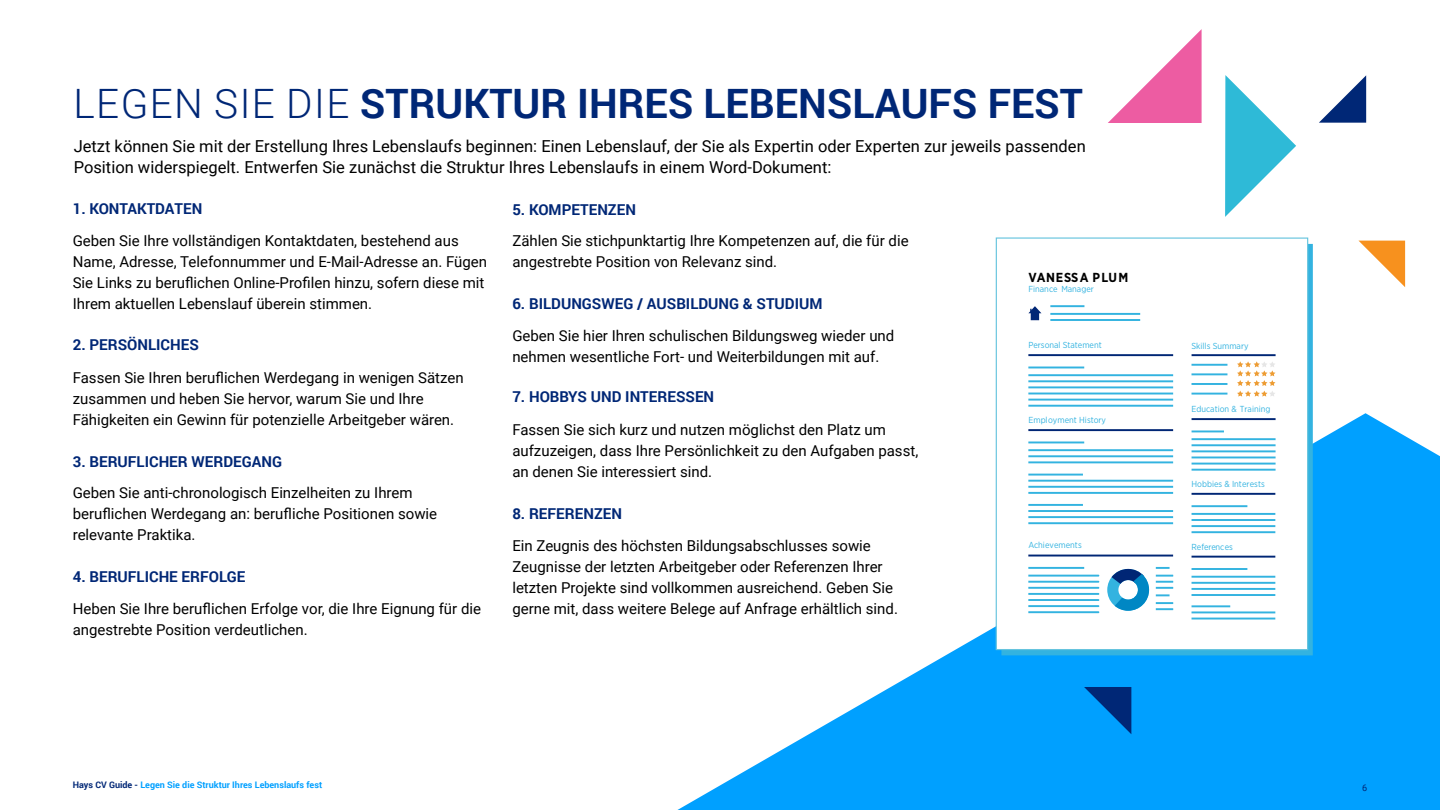
<style>
.page{position:relative;width:1440px;height:810px;background:#fff}
.page>*{position:absolute;margin:0;border:0;box-sizing:border-box;transform-origin:0 0}
.t1{font:700 40.5px "Roboto";color:#002776}
.t2{font:16.5px/21px "Roboto";color:#000}
.Body{font:15px/21px "Roboto";color:#000}
.t3{font:700 15px "Roboto";color:#002776}
.t4{font:700 13.05px "Gotham Narrow";letter-spacing:.06em;color:#000}
.t5{font:9.07px "Roboto";color:#002776}
.t6{font:700 9px "Roboto";color:#00a0ff}
.t7{font:8.7px "Gotham Narrow";color:#33b3e0}
.s1{font-weight:300}
.s2{color:#002776}
</style>
<div class="page">
<svg style="left:677px;top:413px;width:763px;height:397px;fill:#00a0ff"></svg>
<svg style="left:1319px;top:75px;width:47px;height:48px"></svg>
<svg style="left:1108px;top:29px;width:94px;height:94px"></svg>
<svg style="left:1359px;top:241px;width:46px;height:46px"></svg>
<svg style="left:1225px;top:75px;width:71px;height:142px"></svg>
<svg style="left:1084px;top:687px;width:47px;height:47px;background:#0063ba"></svg>
<div style="left:1001px;top:244px;width:312px;height:411px;background:#33b3e0"></div>
<div style="left:996px;top:238px;width:312px;height:412px;background:#fff"></div>
<div style="left:996px;top:237px;width:312px;height:413px;border:1px solid #66c4de"></div>
<hr style="left:1050px;top:305px;width:34px;height:2px;background:#33b3e0">
<hr style="left:1050px;top:313px;width:90px;height:2px;background:#33b3e0">
<hr style="left:1050px;top:319px;width:90px;height:2px;background:#33b3e0">
<hr style="left:1028px;top:367px;width:56px;height:1px;background:#33b3e0">
<hr style="left:1028px;top:374px;width:145px;height:2px;background:#33b3e0">
<hr style="left:1028px;top:380px;width:145px;height:2px;background:#33b3e0">
<hr style="left:1028px;top:386px;width:145px;height:2px;background:#33b3e0">
<hr style="left:1028px;top:393px;width:145px;height:1px;background:#33b3e0">
<hr style="left:1028px;top:399px;width:145px;height:2px;background:#33b3e0">
<hr style="left:1028px;top:405px;width:145px;height:2px;background:#33b3e0">
<hr style="left:1028px;top:354px;width:145px;height:2px;background:#002675">
<hr style="left:1028px;top:567px;width:56px;height:2px;background:#33b3e0">
<svg style="left:1028px;top:575px;width:71px;height:38px"></svg>
<svg style="left:1156px;top:567px;width:14px;height:2px"></svg>
<svg style="left:1156px;top:575px;width:17px;height:21px"></svg>
<svg style="left:1156px;top:602px;width:17px;height:8px"></svg>
<hr style="left:1028px;top:555px;width:145px;height:2px;background:#002675">
<hr style="left:1028px;top:442px;width:56px;height:1px;background:#33b3e0">
<hr style="left:1028px;top:449px;width:145px;height:2px;background:#33b3e0">
<hr style="left:1028px;top:455px;width:145px;height:2px;background:#33b3e0">
<hr style="left:1028px;top:461px;width:145px;height:2px;background:#33b3e0">
<hr style="left:1028px;top:474px;width:55px;height:2px;background:#33b3e0">
<hr style="left:1028px;top:480px;width:145px;height:2px;background:#33b3e0">
<hr style="left:1028px;top:486px;width:145px;height:2px;background:#33b3e0">
<hr style="left:1028px;top:492px;width:145px;height:2px;background:#33b3e0">
<hr style="left:1028px;top:504px;width:55px;height:2px;background:#33b3e0">
<hr style="left:1028px;top:510px;width:145px;height:2px;background:#33b3e0">
<hr style="left:1028px;top:516px;width:145px;height:2px;background:#33b3e0">
<hr style="left:1028px;top:522px;width:145px;height:2px;background:#33b3e0">
<hr style="left:1028px;top:429px;width:145px;height:2px;background:#002675">
<hr style="left:1192px;top:505px;width:55px;height:2px;background:#33b3e0">
<hr style="left:1192px;top:513px;width:83px;height:2px;background:#33b3e0">
<hr style="left:1192px;top:519px;width:83px;height:2px;background:#33b3e0">
<hr style="left:1192px;top:525px;width:83px;height:2px;background:#33b3e0">
<hr style="left:1192px;top:531px;width:83px;height:2px;background:#33b3e0">
<hr style="left:1192px;top:493px;width:83px;height:2px;background:#002675">
<hr style="left:1192px;top:568px;width:55px;height:2px;background:#33b3e0">
<hr style="left:1192px;top:576px;width:83px;height:2px;background:#33b3e0">
<hr style="left:1192px;top:582px;width:83px;height:2px;background:#33b3e0">
<hr style="left:1192px;top:588px;width:83px;height:2px;background:#33b3e0">
<hr style="left:1192px;top:594px;width:83px;height:2px;background:#33b3e0">
<hr style="left:1192px;top:605px;width:38px;height:2px;background:#33b3e0">
<hr style="left:1192px;top:611px;width:83px;height:2px;background:#33b3e0">
<hr style="left:1192px;top:618px;width:83px;height:2px;background:#33b3e0">
<hr style="left:1192px;top:556px;width:83px;height:2px;background:#002675">
<hr style="left:1192px;top:354px;width:84px;height:2px;background:#002675">
<hr style="left:1192px;top:430px;width:32px;height:2px;background:#33b3e0">
<hr style="left:1192px;top:438px;width:84px;height:2px;background:#33b3e0">
<hr style="left:1192px;top:444px;width:84px;height:2px;background:#33b3e0">
<hr style="left:1192px;top:450px;width:84px;height:2px;background:#33b3e0">
<hr style="left:1192px;top:457px;width:84px;height:1px;background:#33b3e0">
<hr style="left:1192px;top:463px;width:84px;height:2px;background:#33b3e0">
<hr style="left:1192px;top:469px;width:84px;height:2px;background:#33b3e0">
<hr style="left:1192px;top:418px;width:84px;height:2px;background:#002675">
<div style="left:1031px;top:312px;width:8px;height:8px;background:#002675"></div>
<svg style="left:1028px;top:306px;width:13px;height:7px"></svg>
<hr style="left:1192px;top:364px;width:35px;height:2px;background:#33b3e0">
<hr style="left:1192px;top:373px;width:35px;height:2px;background:#33b3e0">
<hr style="left:1192px;top:383px;width:35px;height:2px;background:#33b3e0">
<hr style="left:1192px;top:393px;width:35px;height:2px;background:#33b3e0">
<svg style="left:1237px;top:361px;width:38px;height:36px"></svg>
<svg style="left:1107px;top:569px;width:42px;height:42px"></svg>
<p class="t1" style="left:73px;top:75px;width:1011px"><span class="s1">LEGEN SIE DIE</span> STRUKTUR IHRES LEBENSLAUFS FEST</p>
<h3 class="t2" style="left:74px;top:135px;width:1014px">Jetzt können Sie mit der Erstellung Ihres Lebenslaufs beginnen: Einen Lebenslauf, der Sie als Expertin oder Experten zur jeweils passenden<br>Position widerspiegelt. Entwerfen Sie zunächst die Struktur Ihres Lebenslaufs in einem Word-Dokument:</h3>
<h4 class="t3" style="left:73px;top:198px;width:131px">1. KONTAKTDATEN</h4>
<h4 class="t3" style="left:512px;top:199px;width:125px">5. KOMPETENZEN</h4>
<p class="Body" style="left:73px;top:230px;width:416px">Geben Sie Ihre vollständigen Kontaktdaten, bestehend aus Name, Adresse, Telefonnummer und E-Mail-Adresse an. Fügen Sie Links zu beruflichen Online-Profilen hinzu, sofern diese mit Ihrem aktuellen Lebenslauf überein stimmen.</p>
<p class="Body" style="left:512px;top:230px;width:398px">Zählen Sie stichpunktartig Ihre Kompetenzen auf, die für die angestrebte Position von Relevanz sind.</p>
<h4 class="t3" style="left:512px;top:293px;width:312px">6. BILDUNGSWEG / AUSBILDUNG &amp; STUDIUM</h4>
<h4 class="t3" style="left:73px;top:335px;width:128px">2. PERSÖNLICHES</h4>
<p class="Body" style="left:73px;top:366px;width:392px">Fassen Sie Ihren beruflichen Werdegang in wenigen Sätzen zusammen und heben Sie hervor, warum Sie und Ihre<br>Fähigkeiten ein Gewinn für potenzielle Arbeitgeber wären.</p>
<h4 class="t3" style="left:73px;top:451px;width:211px">3. BERUFLICHER WERDEGANG</h4>
<p class="Body" style="left:73px;top:482px;width:366px">Geben Sie anti-chronologisch Einzelheiten zu Ihrem beruflichen Werdegang an: berufliche Positionen sowie relevante Praktika.</p>
<h4 class="t3" style="left:73px;top:566px;width:174px">4. BERUFLICHE ERFOLGE</h4>
<p class="Body" style="left:512px;top:324px;width:383px">Geben Sie hier Ihren schulischen Bildungsweg wieder und nehmen wesentliche Fort- und Weiterbildungen mit auf.</p>
<h4 class="t3" style="left:512px;top:387px;width:203px">7. HOBBYS UND INTERESSEN</h4>
<p class="Body" style="left:512px;top:419px;width:407px">Fassen Sie sich kurz und nutzen möglichst den Platz um aufzuzeigen, dass Ihre Persönlichkeit zu den Aufgaben passt, an denen Sie interessiert sind.</p>
<h4 class="t3" style="left:512px;top:503px;width:111px">8. REFERENZEN</h4>
<p class="Body" style="left:512px;top:534px;width:382px">Ein Zeugnis des höchsten Bildungsabschlusses sowie<br>Zeugnisse der letzten Arbeitgeber oder Referenzen Ihrer letzten Projekte sind vollkommen ausreichend. Geben Sie</p>
<p class="Body" style="left:73px;top:597px;width:410px">Heben Sie Ihre beruflichen Erfolge vor, die Ihre Eignung für die</p>
<p class="Body" style="left:512px;top:597px;width:387px">gerne mit, dass weitere Belege auf Anfrage erhältlich sind.</p>
<p class="Body" style="left:73px;top:618px;width:236px">angestrebte Position verdeutlichen.</p>
<p class="t6" style="left:73px;top:778px;width:251px"><span class="s2">Hays CV Guide -</span> Legen Sie die Struktur Ihres Lebenslaufs fest</p>
<p class="t4" style="left:1028px;top:269px;width:101px">VANESSA PLUM</p>
<p class="t7" style="left:1028px;top:283px;width:67px">Finance Manager</p>
<p class="t7" style="left:1028px;top:340px;width:75px">Personal Statement</p>
<p class="t7" style="left:1028px;top:414px;width:79px">Employment History</p>
<p class="t7" style="left:1028px;top:540px;width:55px">Achievements</p>
<p class="t7" style="left:1192px;top:340px;width:59px">Skills Summary</p>
<p class="t7" style="left:1192px;top:404px;width:80px">Education &amp; Training</p>
<p class="t7" style="left:1192px;top:478px;width:75px">Hobbies &amp; Interests</p>
<p class="t7" style="left:1192px;top:541px;width:43px">References</p>
<p class="t5" style="left:1362px;top:781px;width:7px">6</p>
</div>
